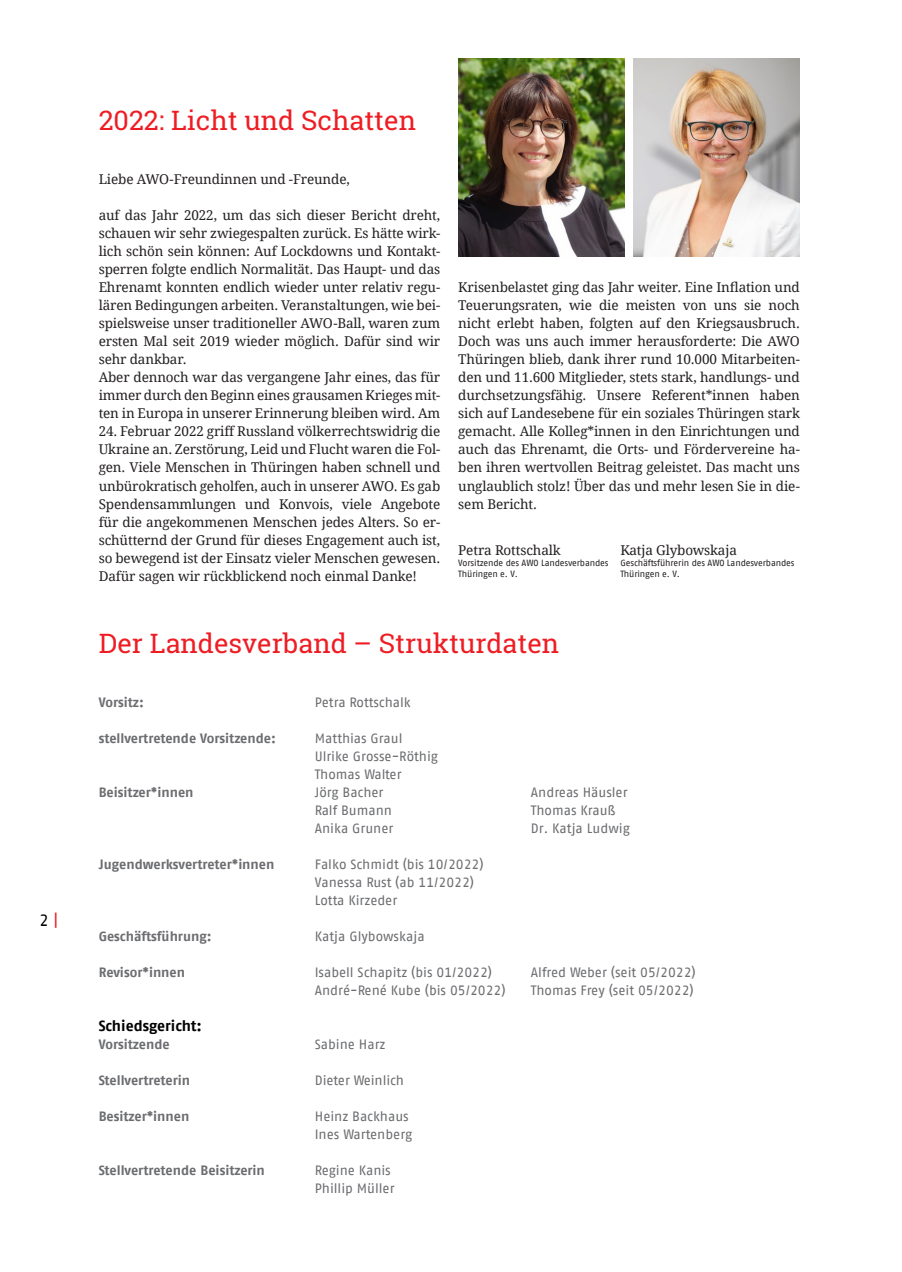
<style>
.page{position:relative;width:902px;height:1272px;background:#fff}
.page>*{position:absolute;margin:0;border:0;box-sizing:border-box;transform-origin:0 0}
.t1{font:27px "Roboto Slab";color:#ee1d23}
.t2{font:16.5px "AWO Fago Office";color:#000}
.fliesstext_starter{font:700 15px "AWO Fago Office";letter-spacing:-.005em;color:#000}
.t3{font:13.5px/18px "Droid Serif";letter-spacing:-.01em;color:#231f20;text-align:justify}
.fliesstext_starter-2{font:13.5px/18px "AWO Fago Office";color:#6c6d70}
.fliesstext_starter-3{font:700 13.5px "AWO Fago Office";letter-spacing:-.005em;color:#6c6d70}
.t4{font:9px "AWO Fago Office";letter-spacing:-.01em;color:#231f20}
.s1{color:#ee1d23}
</style>
<div class="page">
<img style="left:633px;top:58px;width:166px;height:198px">
<img style="left:458px;top:58px;width:166px;height:198px">
<p class="t2" style="left:39px;top:911px;width:21px">2 <span class="s1">|</span></p>
<p class="t1" style="left:99px;top:102px;width:319px">2022: Licht und Schatten</p>
<p class="t3" style="left:99px;top:171px;width:252px">Liebe AWO-Freundinnen und -Freunde,</p>
<p class="t3" style="left:99px;top:207px;width:343px">auf das Jahr 2022, um das sich dieser Bericht dreht, schauen wir sehr zwiegespalten zurück. Es hätte wirk&shy;lich schön sein können: Auf Lockdowns und Kontakt&shy;sperren folgte endlich Normalität. Das Haupt- und das Ehrenamt konnten endlich wieder unter relativ regu&shy;lären Bedingungen arbeiten. Veranstaltungen, wie bei&shy;spielsweise unser traditioneller AWO-Ball, waren zum ersten Mal seit 2019 wieder möglich. Dafür sind wir sehr dankbar.</p>
<p class="t3" style="left:99px;top:369px;width:343px">Aber dennoch war das vergangene Jahr eines, das für immer durch den Beginn eines grausamen Krieges mit&shy;ten in Europa in unserer Erinnerung bleiben wird. Am</p>
<p class="t3" style="left:99px;top:423px;width:343px">24. Februar 2022 griff Russland völkerrechtswidrig die Ukraine an. Zerstörung, Leid und Flucht waren die Fol&shy;gen. Viele Menschen in Thüringen haben schnell und unbürokratisch geholfen, auch in unserer AWO. Es gab Spendensammlungen und Konvois, viele Angebote für die angekommenen Menschen jedes Alters. So er&shy;schütternd der Grund für dieses Engagement auch ist, so bewegend ist der Einsatz vieler Menschen gewesen.<br>Dafür sagen wir rückblickend noch einmal Danke!</p>
<p class="t3" style="left:458px;top:279px;width:343px">Krisenbelastet ging das Jahr weiter. Eine Inflation und Teuerungsraten, wie die meisten von uns sie noch nicht erlebt haben, folgten auf den Kriegsausbruch.<br>Doch was uns auch immer herausforderte: Die AWO Thüringen blieb, dank ihrer rund 10.000 Mitarbeiten&shy;den und 11.600 Mitglieder, stets stark, handlungs- und durchsetzungsfähig. Unsere Referent*innen haben sich auf Landesebene für ein soziales Thüringen stark gemacht. Alle Kolleg*innen in den Einrichtungen und auch das Ehrenamt, die Orts- und Fördervereine ha&shy;ben ihren wertvollen Beitrag geleistet. Das macht uns unglaublich stolz! Über das und mehr lesen Sie in die&shy;sem Bericht.</p>
<p class="t3" style="left:458px;top:541px;width:104px">Petra Rottschalk</p>
<p class="t4" style="left:458px;top:557px;width:152px">Vorsitzende des AWO Landesverbandes</p>
<p class="t4" style="left:458px;top:568px;width:61px">Thüringen e. V.</p>
<p class="t3" style="left:620px;top:541px;width:118px">Katja Glybowskaja</p>
<p class="t4" style="left:620px;top:557px;width:176px">Geschäftsführerin des AWO Landesverbandes</p>
<p class="t4" style="left:620px;top:568px;width:61px">Thüringen e. V.</p>
<p class="t1" style="left:99px;top:624px;width:462px">Der Landesverband – Strukturdaten</p>
<p class="fliesstext_starter-3" style="left:99px;top:694px;width:47px">Vorsitz:</p>
<p class="fliesstext_starter-2" style="left:315px;top:692px;width:97px">Petra Rottschalk</p>
<p class="fliesstext_starter-3" style="left:99px;top:730px;width:179px">stellvertretende Vorsitzende:</p>
<p class="fliesstext_starter-2" style="left:315px;top:728px;width:124px">Matthias Graul<br>Ulrike Grosse-Röthig<br>Thomas Walter</p>
<p class="fliesstext_starter-3" style="left:99px;top:784px;width:96px">Beisitzer*innen</p>
<p class="fliesstext_starter-2" style="left:315px;top:782px;width:70px">Jörg Bacher</p>
<p class="fliesstext_starter-2" style="left:531px;top:782px;width:98px">Andreas Häusler</p>
<p class="fliesstext_starter-2" style="left:315px;top:800px;width:79px">Ralf Bumann</p>
<p class="fliesstext_starter-2" style="left:531px;top:800px;width:86px">Thomas Krauß</p>
<p class="fliesstext_starter-2" style="left:315px;top:818px;width:80px">Anika Gruner</p>
<p class="fliesstext_starter-2" style="left:531px;top:818px;width:100px">Dr. Katja Ludwig</p>
<p class="fliesstext_starter-3" style="left:99px;top:856px;width:177px">Jugendwerksvertreter*innen</p>
<p class="fliesstext_starter-2" style="left:315px;top:854px;width:170px">Falko Schmidt (bis 10/2022)<br>Vanessa Rust (ab 11/2022)<br>Lotta Kirzeder</p>
<p class="fliesstext_starter-3" style="left:99px;top:928px;width:114px">Geschäftsführung:</p>
<p class="fliesstext_starter-2" style="left:315px;top:926px;width:111px">Katja Glybowskaja</p>
<p class="fliesstext_starter-3" style="left:99px;top:964px;width:88px">Revisor*innen</p>
<p class="fliesstext_starter-2" style="left:315px;top:962px;width:179px">Isabell Schapitz (bis 01/2022)</p>
<p class="fliesstext_starter-2" style="left:531px;top:962px;width:166px">Alfred Weber (seit 05/2022)</p>
<p class="fliesstext_starter-2" style="left:315px;top:980px;width:192px">André-René Kube (bis 05/2022)</p>
<p class="fliesstext_starter-2" style="left:531px;top:980px;width:164px">Thomas Frey (seit 05/2022)</p>
<p class="fliesstext_starter" style="left:99px;top:1016px;width:105px">Schiedsgericht:</p>
<p class="fliesstext_starter-3" style="left:99px;top:1036px;width:72px">Vorsitzende</p>
<p class="fliesstext_starter-2" style="left:315px;top:1034px;width:72px">Sabine Harz</p>
<p class="fliesstext_starter-3" style="left:99px;top:1072px;width:93px">Stellvertreterin</p>
<p class="fliesstext_starter-2" style="left:315px;top:1070px;width:91px">Dieter Weinlich</p>
<p class="fliesstext_starter-3" style="left:99px;top:1108px;width:92px">Besitzer*innen</p>
<p class="fliesstext_starter-2" style="left:315px;top:1106px;width:96px">Heinz Backhaus</p>
<p class="fliesstext_starter-2" style="left:315px;top:1124px;width:99px">Ines Wartenberg</p>
<p class="fliesstext_starter-3" style="left:99px;top:1162px;width:168px">Stellvertretende Beisitzerin</p>
<p class="fliesstext_starter-2" style="left:315px;top:1160px;width:77px">Regine Kanis</p>
<p class="fliesstext_starter-2" style="left:315px;top:1178px;width:81px">Phillip Müller</p>
</div>
